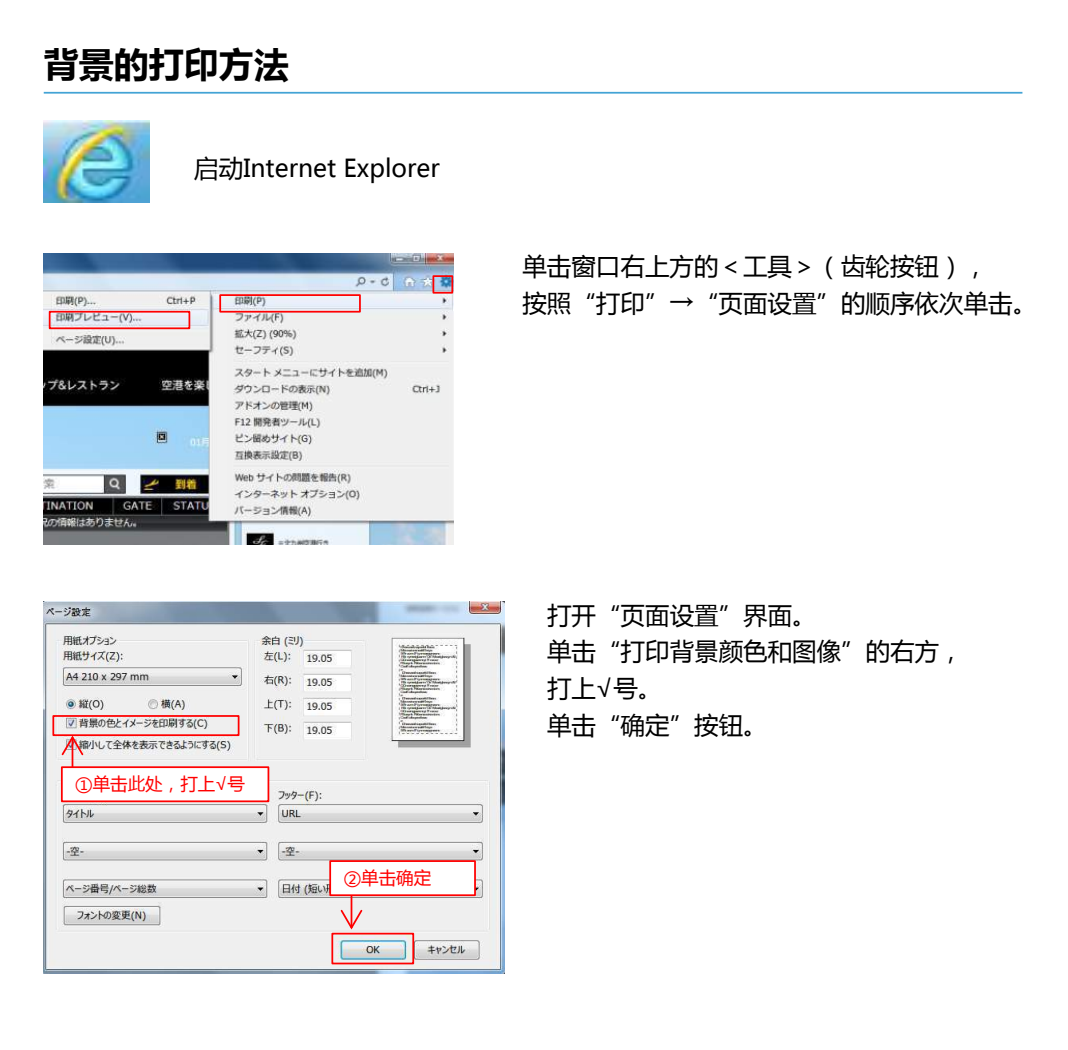
<style>
.page{position:relative;width:1068px;height:1050px;background:#fff}
.page>*{position:absolute;margin:0;border:0;box-sizing:border-box;transform-origin:0 0}
.t1{font:700 35px "Microsoft Ya Hei";color:#000}
.t2{font:24.5px/36.8px "Microsoft Ya Hei";color:#000}
.t3{font:17.5px "Microsoft Ya Hei";color:#f00}
</style>
<div class="page">
<img style="left:44px;top:121px;width:106px;height:82px">
<img style="left:44px;top:602px;width:460px;height:372px">
<div style="left:331px;top:933px;width:83px;height:31px;border:2px solid #f00"></div>
<hr style="left:72px;top:737px;width:1px;height:48px;background:#f00">
<svg style="left:60px;top:736px;width:25px;height:21px"></svg>
<hr style="left:350px;top:880px;width:2px;height:48px;background:#f00">
<svg style="left:339px;top:908px;width:25px;height:23px"></svg>
<div style="left:329px;top:860px;width:147px;height:36px;background:#fff;border:2px solid #f00"></div>
<div style="left:52px;top:715px;width:187px;height:21px;border:2px solid #f00"></div>
<div style="left:61px;top:766px;width:208px;height:36px;background:#fff;border:2px solid #f00"></div>
<hr style="left:44px;top:92px;width:978px;height:2px;background:#43a3d5">
<img style="left:44px;top:254px;width:410px;height:290px">
<div style="left:49px;top:311px;width:141px;height:18px;border:2px solid #f00"></div>
<div style="left:219px;top:294px;width:142px;height:19px;border:2px solid #f00"></div>
<div style="left:432px;top:275px;width:21px;height:19px;border:2px solid #f00"></div>
<h1 class="t1" style="left:44px;top:40px;width:246px">背景的打印方法</h1>
<p class="t2" style="left:194px;top:149px;width:247px">启动Internet Explorer</p>
<p class="t2" style="left:522px;top:247px;width:516px">单击窗口右上方的＜工具＞（齿轮按钮），<br>按照“打印”→“页面设置”的顺序依次单击。</p>
<p class="t3" style="left:75px;top:772px;width:171px">①单击此处，打上√号</p>
<p class="t3" style="left:344px;top:866px;width:89px">②单击确定</p>
<p class="t2" style="left:547px;top:596px;width:418px">打开“页面设置”界面。<br>单击“打印背景颜色和图像”的右方，打上√号。<br>单击“确定”按钮。</p>
</div>
